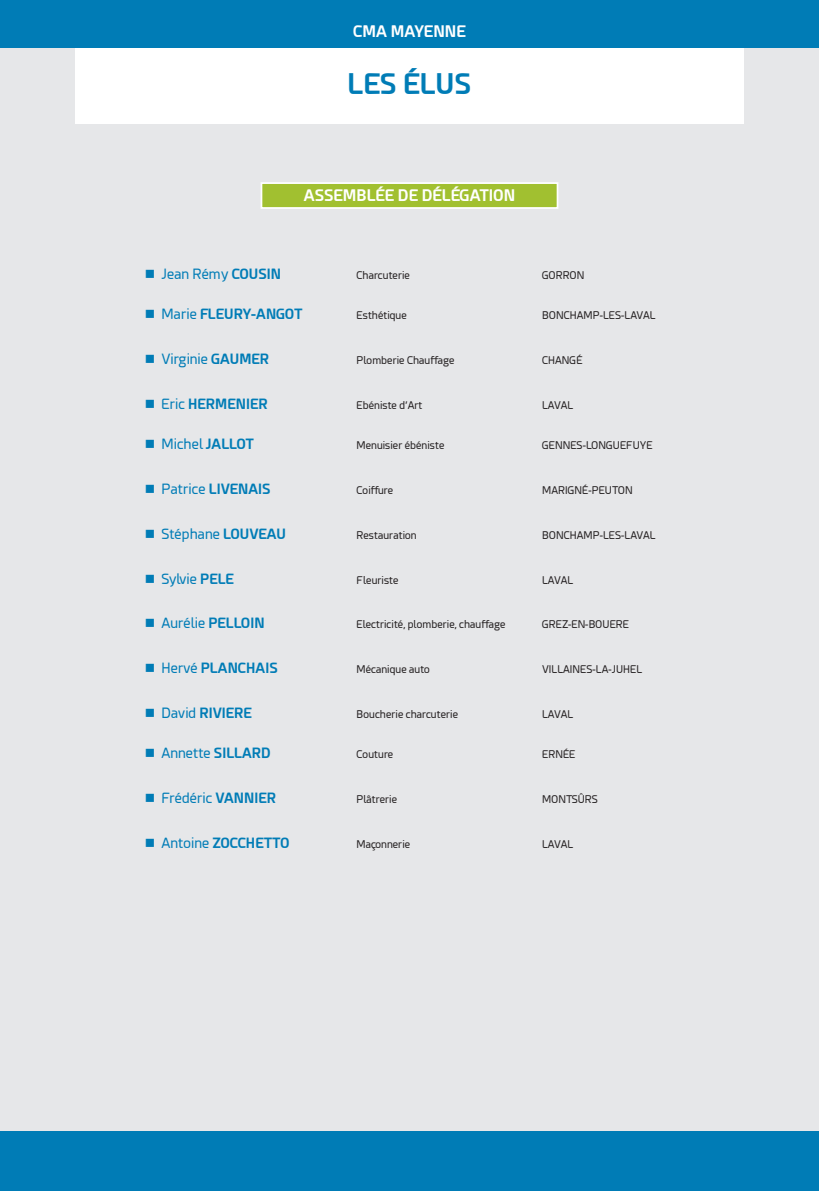
<style>
.page{position:relative;width:819px;height:1191px;background:#fff}
.page>*{position:absolute;margin:0;border:0;box-sizing:border-box;transform-origin:0 0}
.t1{font:700 28px "Esphimere";color:#007cb6}
.t2{font:700 15.75px "Esphimere";color:#fff}
.t3{font:14px "Esphimere";color:#007cb6}
.t4{font:700 14px "Esphimere";color:#007cb6}
.t5{font:10.5px "Esphimere";color:#231f20}
.s1{font-weight:700}
.s2{font-weight:400}
</style>
<div class="page">
<div style="left:0;top:0;width:819px;height:1176px;background:#e6e7e9"></div>
<div style="left:75px;top:0;width:668px;height:123px;background:#fff"></div>
<div style="left:0;top:1131px;width:819px;height:60px;background:#007cb6"></div>
<div style="left:0;top:0;width:819px;height:48px;background:#007cb6"></div>
<div style="left:261px;top:183px;width:296px;height:25px;background:#a1c030"></div>
<div style="left:260px;top:182px;width:298px;height:27px;border:2px solid #fff"></div>
<p class="t2" style="left:353px;top:21px;width:114px">CMA MAYENNE</p>
<p class="t1" style="left:347px;top:67px;width:125px">LES ÉLUS</p>
<p class="t2" style="left:304px;top:186px;width:213px">ASSEMBLÉE DE DÉLÉGATION</p>
<p class="t3" style="left:145px;top:266px;width:138px">■ Jean Rémy <span class="s1">COUSIN</span></p>
<p class="t5" style="left:356px;top:269px;width:55px">Charcuterie</p>
<p class="t5" style="left:542px;top:269px;width:44px">GORRON</p>
<p class="t4" style="left:145px;top:305px;width:159px">■ <span class="s2">Marie</span> FLEURY-ANGOT</p>
<p class="t5" style="left:356px;top:309px;width:52px">Esthétique</p>
<p class="t5" style="left:542px;top:309px;width:115px">BONCHAMP-LES-LAVAL</p>
<p class="t3" style="left:145px;top:351px;width:126px">■ Virginie <span class="s1">GAUMER</span></p>
<p class="t5" style="left:356px;top:354px;width:100px">Plomberie Chauffage</p>
<p class="t5" style="left:542px;top:354px;width:42px">CHANGÉ</p>
<p class="t4" style="left:145px;top:395px;width:124px">■ <span class="s2">Eric</span> HERMENIER</p>
<p class="t5" style="left:356px;top:399px;width:67px">Ebéniste d’Art</p>
<p class="t5" style="left:542px;top:399px;width:33px">LAVAL</p>
<p class="t3" style="left:145px;top:436px;width:111px">■ Michel <span class="s1">JALLOT</span></p>
<p class="t5" style="left:356px;top:439px;width:89px">Menuisier ébéniste</p>
<p class="t5" style="left:542px;top:439px;width:112px">GENNES-LONGUEFUYE</p>
<p class="t4" style="left:145px;top:480px;width:127px">■ <span class="s2">Patrice</span> LIVENAIS</p>
<p class="t5" style="left:356px;top:484px;width:38px">Coiffure</p>
<p class="t5" style="left:542px;top:484px;width:92px">MARIGNÉ-PEUTON</p>
<p class="t3" style="left:145px;top:525px;width:143px">■ Stéphane <span class="s1">LOUVEAU</span></p>
<p class="t5" style="left:356px;top:529px;width:62px">Restauration</p>
<p class="t5" style="left:542px;top:529px;width:115px">BONCHAMP-LES-LAVAL</p>
<p class="t3" style="left:145px;top:570px;width:91px">■ Sylvie <span class="s1">PELE</span></p>
<p class="t5" style="left:356px;top:574px;width:43px">Fleuriste</p>
<p class="t5" style="left:542px;top:574px;width:33px">LAVAL</p>
<p class="t3" style="left:145px;top:615px;width:121px">■ Aurélie <span class="s1">PELLOIN</span></p>
<p class="t5" style="left:356px;top:619px;width:151px">Electricité, plomberie, chauffage</p>
<p class="t5" style="left:542px;top:619px;width:88px">GREZ-EN-BOUERE</p>
<p class="t4" style="left:145px;top:659px;width:135px">■ <span class="s2">Hervé</span> PLANCHAIS</p>
<p class="t5" style="left:356px;top:663px;width:75px">Mécanique auto</p>
<p class="t5" style="left:542px;top:663px;width:102px">VILLAINES-LA-JUHEL</p>
<p class="t4" style="left:145px;top:704px;width:109px">■ <span class="s2">David</span> RIVIERE</p>
<p class="t5" style="left:356px;top:708px;width:103px">Boucherie charcuterie</p>
<p class="t5" style="left:542px;top:708px;width:33px">LAVAL</p>
<p class="t3" style="left:145px;top:745px;width:128px">■ Annette <span class="s1">SILLARD</span></p>
<p class="t5" style="left:356px;top:748px;width:38px">Couture</p>
<p class="t5" style="left:542px;top:748px;width:35px">ERNÉE</p>
<p class="t3" style="left:145px;top:790px;width:133px">■ Frédéric <span class="s1">VANNIER</span></p>
<p class="t5" style="left:356px;top:793px;width:42px">Plâtrerie</p>
<p class="t5" style="left:542px;top:793px;width:57px">MONTSÛRS</p>
<p class="t4" style="left:145px;top:834px;width:146px">■ <span class="s2">Antoine</span> ZOCCHETTO</p>
<p class="t5" style="left:356px;top:838px;width:55px">Maçonnerie</p>
<p class="t5" style="left:542px;top:838px;width:33px">LAVAL</p>
</div>
